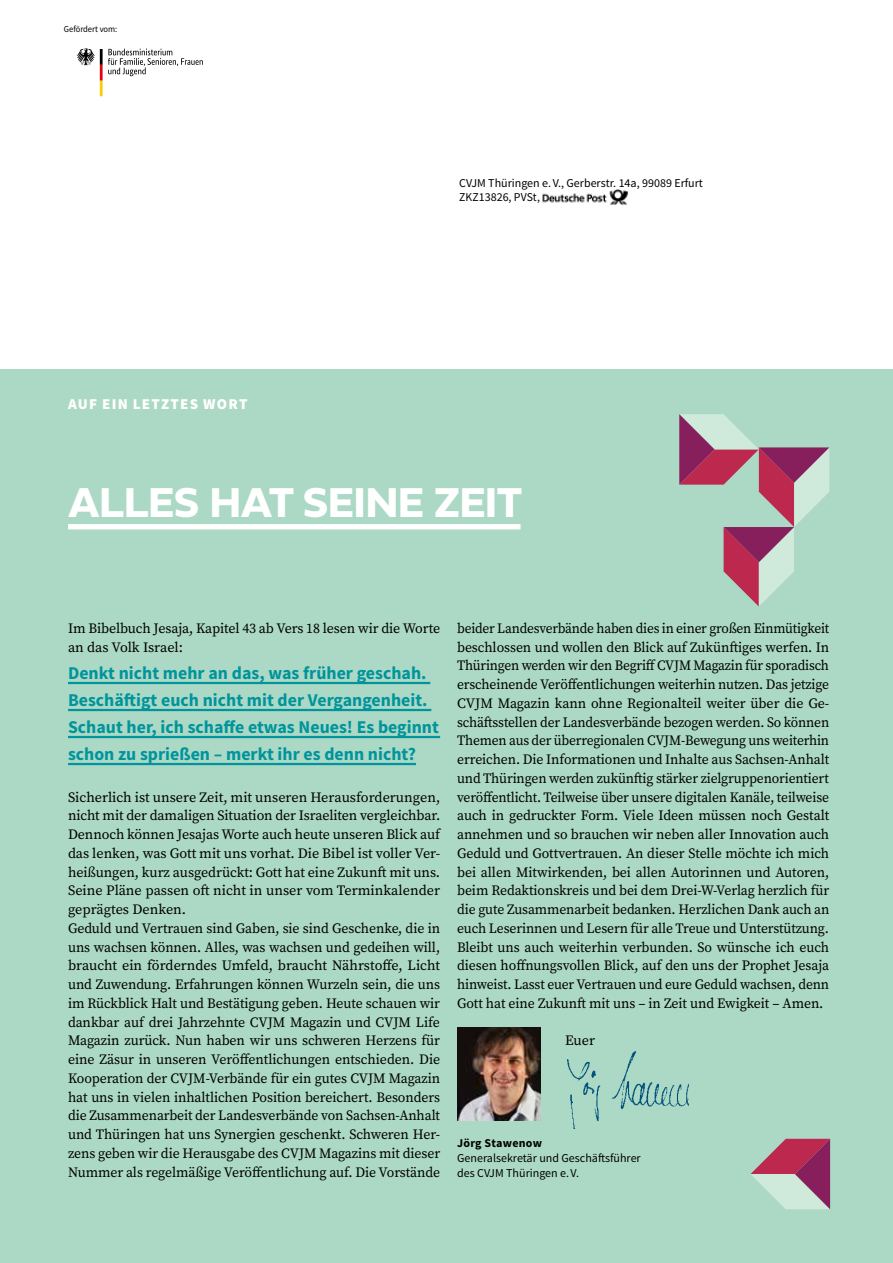
<style>
.page{position:relative;width:893px;height:1263px;background:#fff}
.page>*{position:absolute;margin:0;border:0;box-sizing:border-box;transform-origin:0 0}
.t1{font:43.5px "Fieldwork Geo Bold";color:#fff}
.t2{font:700 18px/27px "Source Sans Pro";color:#00949c}
.t3{font:900 15px "Source Sans Pro";letter-spacing:.08em;color:#fff}
.t4{font:14.25px/18.8px "Source Serif Pro";letter-spacing:-.005em;color:#000}
.t5{font:14.25px/18.8px "Source Serif Pro";letter-spacing:-.005em;color:#000;text-align:justify;scale:.95 1}
.t6{font:12px/14.4px "Source Sans Pro";color:#000}
.t7{font:700 12px "Source Sans Pro";letter-spacing:.02em;color:#000}
.t8{font:9px "Source Sans Pro";letter-spacing:-.005em;color:#000;scale:.95 1}
</style>
<div class="page">
<div style="left:0;top:369px;width:893px;height:894px;background:#acd9c5"></div>
<svg style="left:77px;top:48px;width:126px;height:48px"></svg>
<hr style="left:68px;top:682px;width:362px;height:2px;background:#00949c">
<hr style="left:68px;top:709px;width:363px;height:2px;background:#00949c">
<hr style="left:68px;top:736px;width:372px;height:2px;background:#00949c">
<hr style="left:68px;top:763px;width:348px;height:2px;background:#00949c">
<div style="left:68px;top:524px;width:452px;height:5px;background:#fff"></div>
<img style="left:542px;top:189px;width:87px;height:16px">
<img style="left:568px;top:1051px;width:120px;height:78px">
<img style="left:458px;top:1027px;width:82px;height:94px">
<svg style="left:750px;top:1139px;width:80px;height:70px"></svg>
<svg style="left:679px;top:414px;width:150px;height:193px"></svg>
<p class="t8" style="left:64px;top:24px;width:58px">Gefördert vom:</p>
<p class="t3" style="left:68px;top:393px;width:181px">AUF EIN LETZTES WORT</p>
<p class="t6" style="left:459px;top:176px;width:245px">CVJM Thüringen e.V., Gerberstr. 14a, 99089 Erfurt<br>ZKZ13826, PVSt,</p>
<h1 class="t1" style="left:68px;top:468px;width:455px">ALLES HAT SEINE ZEIT</h1>
<p class="t4" style="left:68px;top:619px;width:374px">Im Bibelbuch Jesaja, Kapitel 43 ab Vers 18 lesen wir die Worte an das Volk Israel:</p>
<p class="t2" style="left:68px;top:660px;width:372px">Denkt nicht mehr an das, was früher geschah.<br>Beschäftigt euch nicht mit der Vergangenheit.<br>Schaut her, ich schaffe etwas Neues! Es beginnt schon zu sprießen – merkt ihr es denn nicht?</p>
<p class="t4" style="left:68px;top:787px;width:374px">Sicherlich ist unsere Zeit, mit unseren Herausforderungen, nicht mit der damaligen Situation der Israeliten vergleichbar.<br>Dennoch können Jesajas Worte auch heute unseren Blick auf das lenken, was Gott mit uns vorhat. Die Bibel ist voller Ver&shy;heißungen, kurz ausgedrückt: Gott hat eine Zukunft mit uns.<br>Seine Pläne passen oft nicht in unser vom Terminkalender geprägtes Denken.<br>Geduld und Vertrauen sind Gaben, sie sind Geschenke, die in uns wachsen können. Alles, was wachsen und gedeihen will, braucht ein förderndes Umfeld, braucht Nährstoffe, Licht und Zuwendung. Erfahrungen können Wurzeln sein, die uns im Rückblick Halt und Bestätigung geben. Heute schauen wir dankbar auf drei Jahrzehnte CVJM Magazin und CVJM Life Magazin zurück. Nun haben wir uns schweren Herzens für eine Zäsur in unseren Veröffentlichungen entschieden. Die Kooperation der CVJM-Verbände für ein gutes CVJM Magazin hat uns in vielen inhaltlichen Position bereichert. Besonders die Zusammenarbeit der Landesverbände von Sachsen-Anhalt und Thüringen hat uns Synergien geschenkt. Schweren Her&shy;zens geben wir die Herausgabe des CVJM Magazins mit dieser Nummer als regelmäßige Veröffentlichung auf. Die Vorstände</p>
<p class="t5" style="left:457px;top:619px;width:393px">beider Landesverbände haben dies in einer großen Einmütigkeit beschlossen und wollen den Blick auf Zukünftiges werfen. In Thüringen werden wir den Begriff CVJM Magazin für sporadisch erscheinende Veröffentlichungen weiterhin nutzen. Das jetzige CVJM Magazin kann ohne Regionalteil weiter über die Ge&shy;schäftsstellen der Landesverbände bezogen werden. So können Themen aus der überregionalen CVJM-Bewegung uns weiterhin erreichen. Die Informationen und Inhalte aus Sachsen-Anhalt und Thüringen werden zukünftig stärker zielgruppenorientiert veröffentlicht. Teilweise über unsere digitalen Kanäle, teilweise auch in gedruckter Form. Viele Ideen müssen noch Gestalt annehmen und so brauchen wir neben aller Innovation auch Geduld und Gottvertrauen. An dieser Stelle möchte ich mich bei allen Mitwirkenden, bei allen Autorinnen und Autoren, beim Redaktionskreis und bei dem Drei-W-Verlag herzlich für die gute Zusammenarbeit bedanken. Herzlichen Dank auch an euch Leserinnen und Lesern für alle Treue und Unterstützung.<br>Bleibt uns auch weiterhin verbunden. So wünsche ich euch diesen hoffnungsvollen Blick, auf den uns der Prophet Jesaja hinweist. Lasst euer Vertrauen und eure Geduld wachsen, denn Gott hat eine Zukunft mit uns – in Zeit und Ewigkeit – Amen.</p>
<p class="t4" style="left:565px;top:1031px;width:31px">Euer</p>
<p class="t7" style="left:457px;top:1135px;width:86px">Jörg Stawenow</p>
<p class="t6" style="left:457px;top:1151px;width:185px;line-height:15px">Generalsekretär und Geschäftsführer des CVJM Thüringen e.V.</p>
</div>
